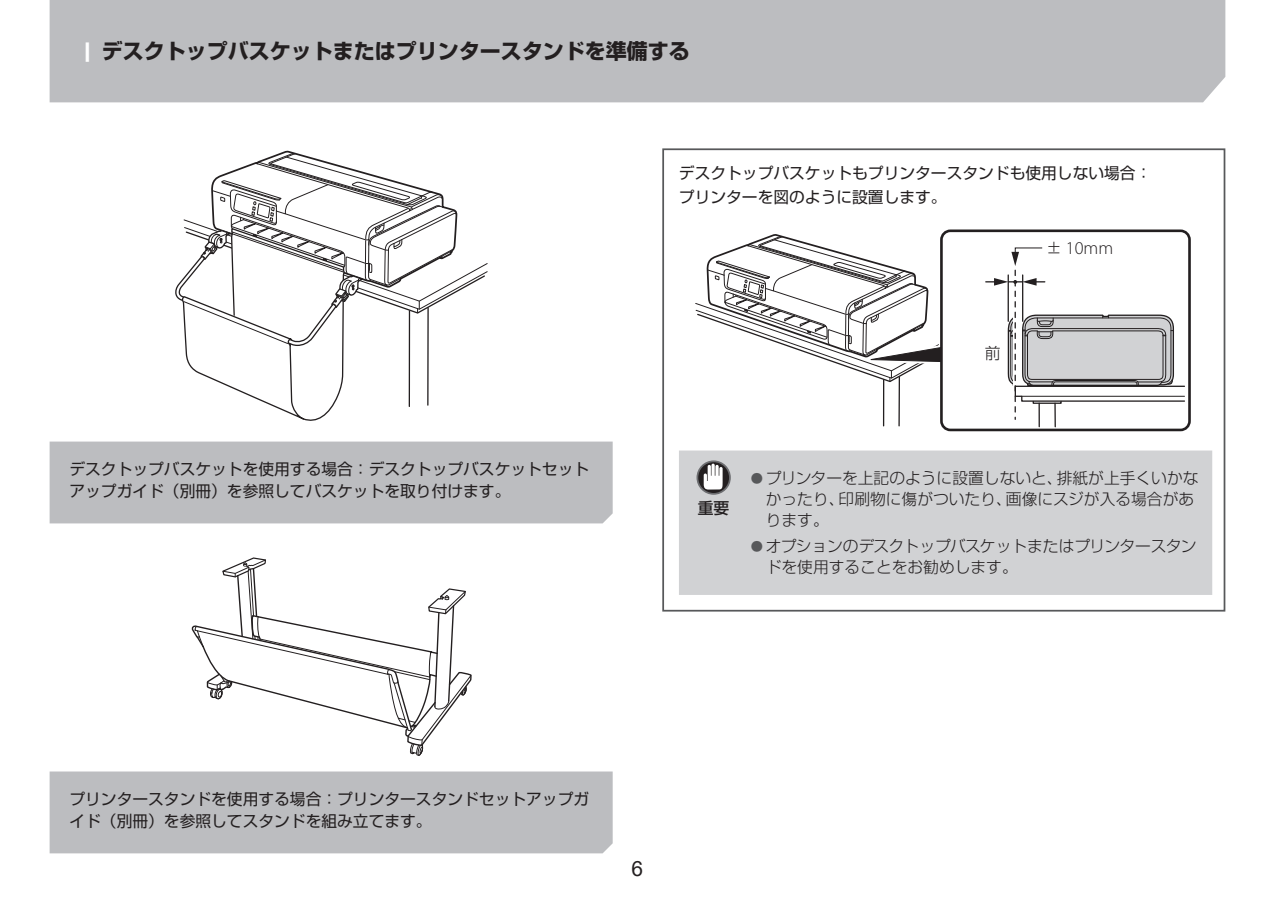
<style>
.page{position:relative;width:1275px;height:903px;background:#fff}
.page>*{position:absolute;margin:0;border:0;box-sizing:border-box;transform-origin:0 0}
.t1{font:700 21px "Shin Go Pro";color:#231f20}
.t2{font:21px "Arial";color:#231f20}
.t3{font:300 18.03px "Myriad Pro";color:#231f20}
.t4{font:15.75px/22.1px "Shin Go Pro";color:#231f20}
.t5{font:300 15.75px/21px "Shin Go Pro";color:#231f20}
.t6{font:500 15.75px "Shin Go Pro";color:#231f20}
.s1{color:#fff}
.s2{font-family:"Shin Go Pro";font-size:15.75px}
.s3{font-size:12.25px;color:#57585a}
</style>
<div class="page">
<div style="left:50px;top:0;width:1175px;height:102px;background:#bcbdc0"></div>
<svg style="left:191px;top:557px;width:281px;height:199px"></svg>
<svg style="left:175px;top:150px;width:313px;height:271px"></svg>
<div style="left:50px;top:771px;width:563px;height:82px;background:#bcbdc0"></div>
<div style="left:50px;top:441px;width:563px;height:82px;background:#bcbdc0"></div>
<svg style="left:882px;top:233px;width:305px;height:199px"></svg>
<div style="left:941px;top:231px;width:248px;height:199px;background:#fff;border-radius:9px"></div>
<div style="left:940px;top:229px;width:251px;height:202px;border:3px solid #231f20;border-radius:9px"></div>
<svg style="left:695px;top:233px;width:252px;height:150px"></svg>
<hr style="left:1038px;top:403px;width:2px;height:24px;background:#231f20">
<hr style="left:1054px;top:403px;width:2px;height:24px;background:#231f20">
<svg style="left:986px;top:247px;width:199px;height:172px"></svg>
<div style="left:679px;top:450px;width:533px;height:145px;background:#d1d2d4"></div>
<svg style="left:696px;top:460px;width:35px;height:35px"></svg>
<svg style="left:698px;top:462px;width:31px;height:31px"></svg>
<svg style="left:704px;top:464px;width:19px;height:25px"></svg>
<div style="left:662px;top:148px;width:563px;height:463px;border:2px solid #57585a"></div>
<h1 class="t1" style="left:84px;top:35px;width:607px"><span class="s1">¦</span> デスクトップバスケットまたはプリンタースタンドを準備する</h1>
<p class="t4" style="left:679px;top:159px;width:474px;line-height:24.5px">デスクトップバスケットもプリンタースタンドも使用しない場合：プリンターを図のように設置します。</p>
<p class="t3" style="left:1046px;top:238px;width:69px"><span class="s2">±</span> 10mm</p>
<p class="t4" style="left:69px;top:456px;width:521px">デスクトップバスケットを使用する場合：デスクトップバスケットセットアップガイド（別冊）を参照してバスケットを取り付けます。</p>
<p class="t5" style="left:985px;top:340px;width:17px">前</p>
<p class="t6" style="left:698px;top:495px;width:33px">重要</p>
<p class="t5" style="left:766px;top:466px;width:434px;text-indent:-15px"><span class="s3">●</span> プリンターを上記のように設置しないと、排紙が上手くいかなかったり、印刷物に傷がついたり、画像にスジが入る場合があります。</p>
<p class="t5" style="left:766px;top:534px;width:432px;text-indent:-15px"><span class="s3">●</span> オプションのデスクトップバスケットまたはプリンタースタンドを使用することをお勧めします。</p>
<p class="t4" style="left:69px;top:786px;width:521px">プリンタースタンドを使用する場合：プリンタースタンドセットアップガイド（別冊）を参照してスタンドを組み立てます。</p>
<h1 class="t2" style="left:632px;top:854px;width:13px">6</h1>
</div>
